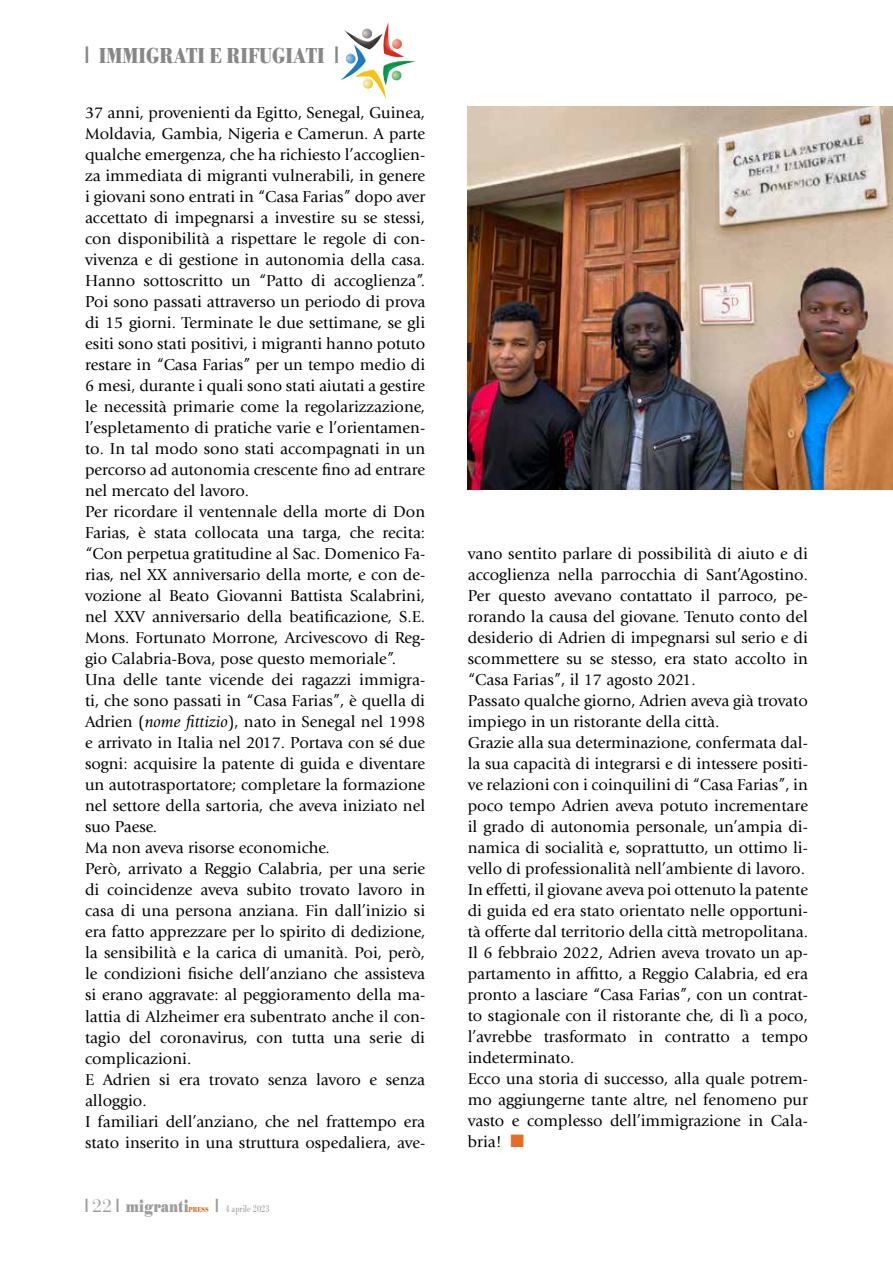
<style>
.page{position:relative;width:893px;height:1263px;background:#fff}
.page>*{position:absolute;margin:0;border:0;box-sizing:border-box;transform-origin:0 0}
.t1{font:700 22.5px "Bodoni URW";color:#878787;scale:.8 1}
.t2{font:700 18px "Bodoni URW";color:#9d9d9c;scale:.8 1}
.t3{font:16.5px/21px "Giovanni Std";color:#000}
.t4{font:10.5px "Bodoni URW";color:#9d9d9c;scale:.8 1}
.t5{font:700 7.5px "Bodoni URW";letter-spacing:.005em;color:#e76d23;scale:.8 1}
.s1{font-family:"False Positive BRK";font-weight:400}
.s2{font-style:italic}
.s3{font-family:"Bauer Bodoni Std";font-weight:400}
.s4{font-family:"False Positive BRK";font-size:18px}
.s5{color:#e76d23}
</style>
<div class="page">
<img style="left:340px;top:22px;width:75px;height:76px">
<img style="left:468px;top:106px;width:425px;height:383px">
<h1 class="t1" style="left:85px;top:43px;width:319px"><span class="s1">1</span> IMMIGRATI E RIFUGIATI <span class="s1">1</span></h1>
<p class="t3" style="left:85px;top:102px;width:342px">37 anni, provenienti da Egitto, Senegal, Guinea, Moldavia, Gambia, Nigeria e Camerun. A parte qualche emergenza, che ha richiesto l’accoglien&shy;za immediata di migranti vulnerabili, in genere i giovani sono entrati in “Casa Farias” dopo aver accettato di impegnarsi a investire su se stessi, con disponibilità a rispettare le regole di con&shy;vivenza e di gestione in autonomia della casa.<br>Hanno sottoscritto un “Patto di accoglienza”.<br>Poi sono passati attraverso un periodo di prova di 15 giorni. Terminate le due settimane, se gli esiti sono stati positivi, i migranti hanno potuto restare in “Casa Farias” per un tempo medio di 6 mesi, durante i quali sono stati aiutati a gestire le necessità primarie come la regolarizzazione, l’espletamento di pratiche varie e l’orientamen&shy;to. In tal modo sono stati accompagnati in un percorso ad autonomia crescente fino ad entrare nel mercato del lavoro.<br>Per ricordare il ventennale della morte di Don Farias, è stata collocata una targa, che recita: “Con perpetua gratitudine al Sac. Domenico Fa&shy;rias, nel XX anniversario della morte, e con de&shy;vozione al Beato Giovanni Battista Scalabrini, nel XXV anniversario della beatificazione, S.E.<br>Mons. Fortunato Morrone, Arcivescovo di Reg&shy;gio Calabria-Bova, pose questo memoriale”.<br>Una delle tante vicende dei ragazzi immigra&shy;ti, che sono passati in “Casa Farias”, è quella di Adrien (<span class="s2">nome fittizio</span>), nato in Senegal nel 1998 e arrivato in Italia nel 2017. Portava con sé due sogni: acquisire la patente di guida e diventare un autotrasportatore; completare la formazione nel settore della sartoria, che aveva iniziato nel suo Paese.<br>Ma non aveva risorse economiche.<br>Però, arrivato a Reggio Calabria, per una serie di coincidenze aveva subito trovato lavoro in casa di una persona anziana. Fin dall’inizio si era fatto apprezzare per lo spirito di dedizione, la sensibilità e la carica di umanità. Poi, però, le condizioni fisiche dell’anziano che assisteva si erano aggravate: al peggioramento della ma&shy;lattia di Alzheimer era subentrato anche il con&shy;tagio del coronavirus, con tutta una serie di complicazioni.<br>E Adrien si era trovato senza lavoro e senza alloggio.<br>I familiari dell’anziano, che nel frattempo era stato inserito in una struttura ospedaliera, ave-</p>
<p class="t2" style="left:85px;top:1196px;width:131px"><span class="s1">1</span> <span class="s3">22</span> <span class="s1">1</span> migranti</p>
<p class="t5" style="left:189px;top:1205px;width:27px">PRESS</p>
<p class="t4" style="left:216px;top:1203px;width:69px"><span class="s4">1</span> 4 aprile 2023</p>
<p class="t3" style="left:468px;top:543px;width:342px">vano sentito parlare di possibilità di aiuto e di accoglienza nella parrocchia di Sant’Agostino.<br>Per questo avevano contattato il parroco, pe&shy;rorando la causa del giovane. Tenuto conto del desiderio di Adrien di impegnarsi sul serio e di scommettere su se stesso, era stato accolto in “Casa Farias”, il 17 agosto 2021.<br>Passato qualche giorno, Adrien aveva già trovato impiego in un ristorante della città.<br>Grazie alla sua determinazione, confermata dal&shy;la sua capacità di integrarsi e di intessere positi&shy;ve relazioni con i coinquilini di “Casa Farias”, in poco tempo Adrien aveva potuto incrementare il grado di autonomia personale, un’ampia di&shy;namica di socialità e, soprattutto, un ottimo li&shy;vello di professionalità nell’ambiente di lavoro.<br>In effetti, il giovane aveva poi ottenuto la patente di guida ed era stato orientato nelle opportuni&shy;tà offerte dal territorio della città metropolitana.<br>Il 6 febbraio 2022, Adrien aveva trovato un ap&shy;partamento in affitto, a Reggio Calabria, ed era pronto a lasciare “Casa Farias”, con un contrat&shy;to stagionale con il ristorante che, di lì a poco, l’avrebbe trasformato in contratto a tempo indeterminato.<br>Ecco una storia di successo, alla quale potrem&shy;mo aggiungerne tante altre, nel fenomeno pur vasto e complesso dell’immigrazione in Cala&shy;bria! <span class="s5">■</span></p>
</div>
